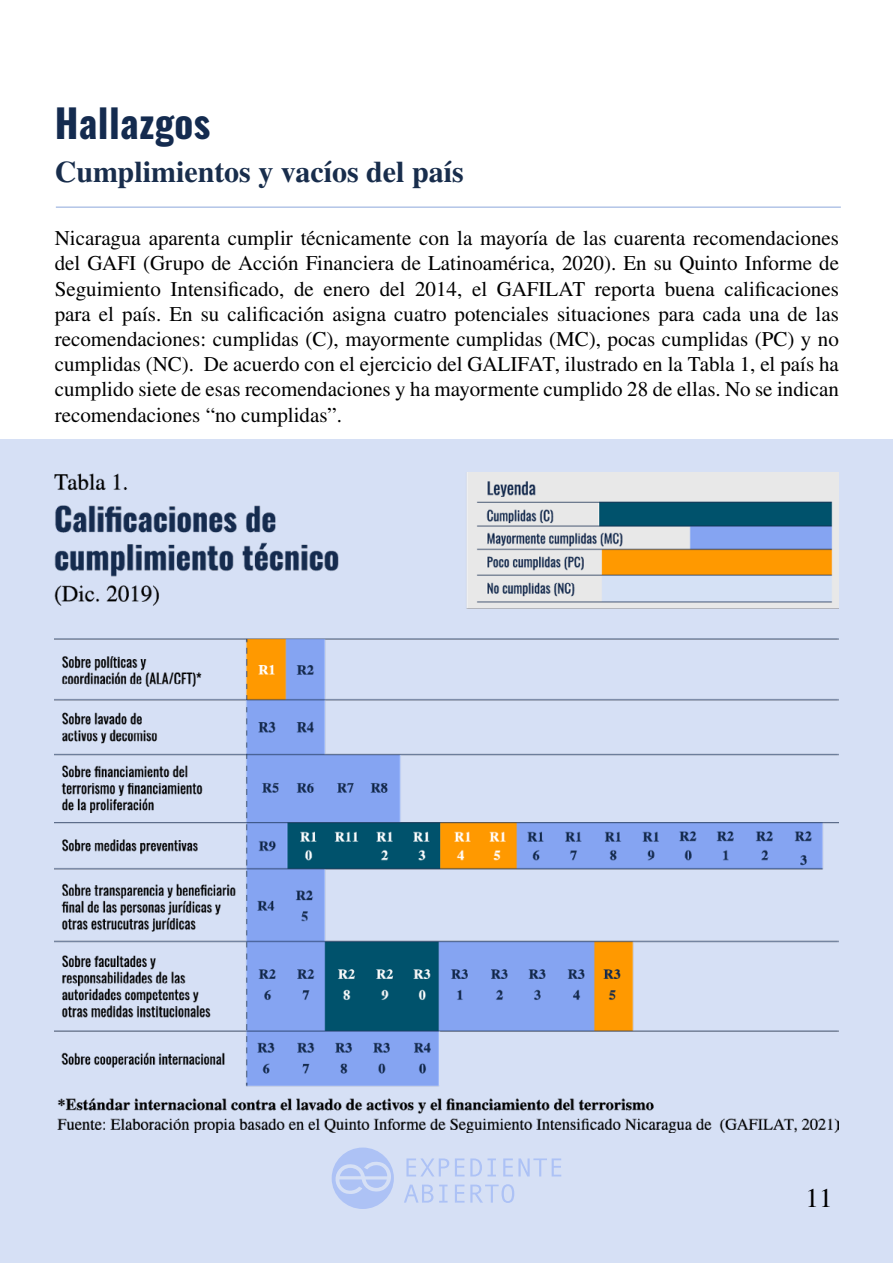
<style>
.page{position:relative;width:893px;height:1263px;background:#fff}
.page>*{position:absolute;margin:0;border:0;box-sizing:border-box;transform-origin:0 0}
.t1{font:700 39px "Oswald";letter-spacing:.01em;color:#142b4f}
.t2{font:700 30px "STIX General";color:#182d4c}
.t3{font:27px "STIX General";color:#000}
.t4{font:21px/25.2px "STIX General";color:#000;text-align:justify}
</style>
<div class="page">
<div style="left:0;top:440px;width:893px;height:823px;background:#d6e0f5"></div>
<svg style="left:332px;top:1147px;width:62px;height:62px"></svg>
<svg style="left:406px;top:1158px;width:43px;height:18px"></svg>
<svg style="left:455px;top:1158px;width:9px;height:18px"></svg>
<svg style="left:470px;top:1158px;width:26px;height:18px"></svg>
<svg style="left:503px;top:1158px;width:58px;height:18px"></svg>
<svg style="left:404px;top:1184px;width:29px;height:18px"></svg>
<svg style="left:439px;top:1184px;width:9px;height:18px"></svg>
<svg style="left:455px;top:1184px;width:9px;height:18px"></svg>
<svg style="left:470px;top:1184px;width:44px;height:19px"></svg>
<hr style="left:56px;top:206px;width:785px;height:2px;background:#b3c5e7">
<img style="left:54px;top:472px;width:785px;height:660px">
<h1 class="t1" style="left:55px;top:88px;width:157px">Hallazgos</h1>
<h2 class="t2" style="left:55px;top:150px;width:410px">Cumplimientos y vacíos del país</h2>
<p class="t4" style="left:55px;top:226px;width:786px">Nicaragua aparenta cumplir técnicamente con la mayoría de las cuarenta recomendaciones del GAFI (Grupo de Acción Financiera de Latinoamérica, 2020). En su Quinto Informe de Seguimiento Intensificado, de enero del 2014, el GAFILAT reporta buena calificaciones para el país. En su calificación asigna cuatro potenciales situaciones para cada una de las recomendaciones: cumplidas (C), mayormente cumplidas (MC), pocas cumplidas (PC) y no cumplidas (NC). De acuerdo con el ejercicio del GALIFAT, ilustrado en la Tabla 1, el país ha cumplido siete de esas recomendaciones y ha mayormente cumplido 28 de ellas. No se indican recomendaciones “no cumplidas”.</p>
<p class="t3" style="left:805px;top:1179px;width:28px">11</p>
</div>
